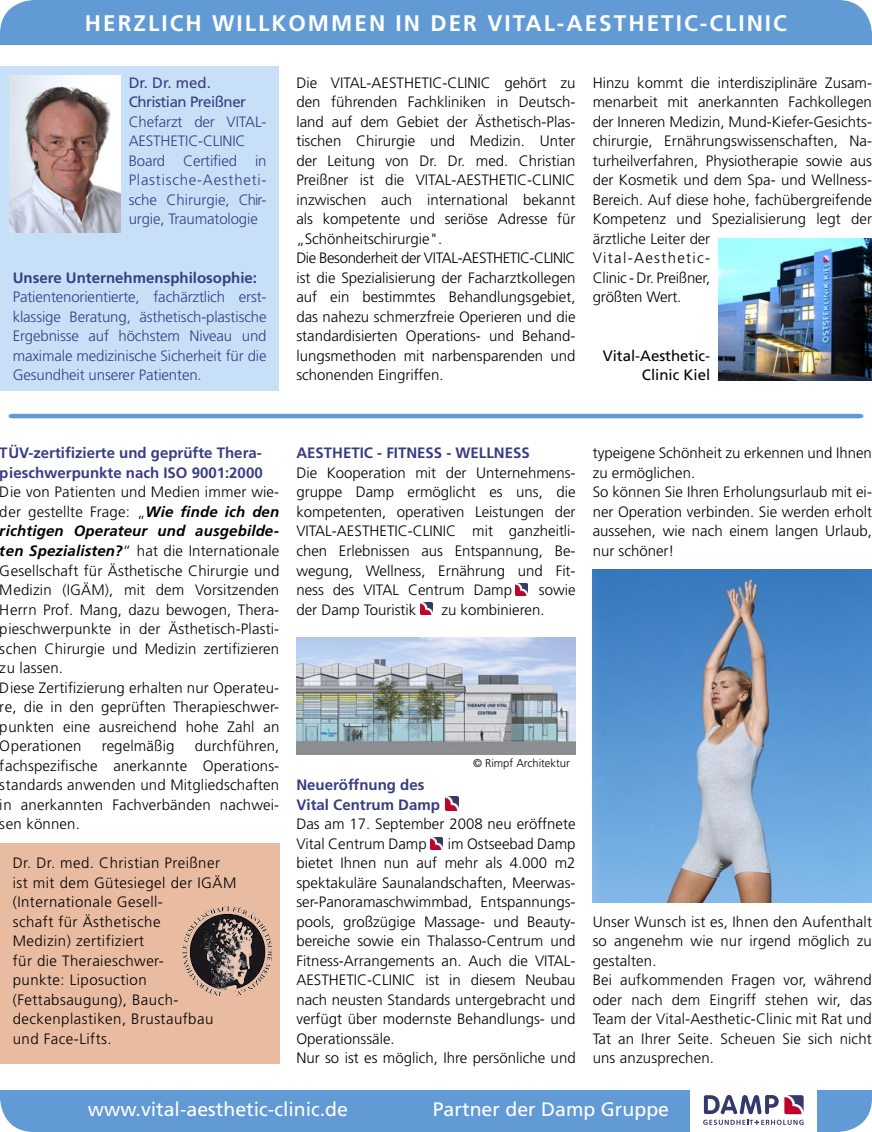
<style>
.page{position:relative;width:872px;height:1132px;background:#fff}
.page>*{position:absolute;margin:0;border:0;box-sizing:border-box;transform-origin:0 0}
.t1{font:700 22.5px "Frutiger";letter-spacing:.09em;color:#fff}
.t2{font:19.5px "Frutiger";color:#fff}
.t3{font:300 15px/19.5px "Frutiger";color:#000;text-align:justify}
.t4{font:300 15px/19.5px "Frutiger";letter-spacing:-.01em;color:#393c83;text-align:justify}
.t5{font:300 15px/19.5px "Frutiger";letter-spacing:.03em;color:#000}
.t6{font:700 15px/19.5px "Frutiger";color:#393c83}
.t7{font:15px/19.5px "Frutiger";letter-spacing:-.03em;color:#393c83}
.t8{font:15px/19.5px "Frutiger";color:#000;text-align:right}
.t9{font:300 11.25px "Frutiger";color:#000}
.s1{font-weight:700;font-style:italic}
</style>
<div class="page">
<div style="left:0;top:0;width:872px;height:45px;background:#619ad4"></div>
<div style="left:0;top:1090px;width:872px;height:41px;background:#619ad4"></div>
<div style="left:0;top:842px;width:279px;height:221px;background:#e9bba1"></div>
<div style="left:0;top:66px;width:279px;height:324px;background:#c8e0f7"></div>
<img style="left:718px;top:239px;width:154px;height:141px">
<div style="left:690px;top:1085px;width:126px;height:46px;background:#fff"></div>
<svg style="left:704px;top:1095px;width:74px;height:18px"></svg>
<svg style="left:784px;top:1095px;width:19px;height:18px"></svg>
<svg style="left:703px;top:1119px;width:100px;height:5px"></svg>
<img style="left:10px;top:75px;width:110px;height:158px">
<img style="left:182px;top:906px;width:91px;height:91px">
<svg style="left:9px;top:413px;width:854px;height:5px;background:#7baadb"></svg>
<img style="left:296px;top:637px;width:279px;height:117px">
<img style="left:592px;top:569px;width:280px;height:332px">
<svg style="left:420px;top:602px;width:12px;height:12px"></svg>
<svg style="left:445px;top:796px;width:13px;height:13px"></svg>
<svg style="left:515px;top:583px;width:12px;height:12px"></svg>
<svg style="left:430px;top:837px;width:12px;height:11px"></svg>
<p class="t1" style="left:85px;top:10px;width:703px">HERZLICH WILLKOMMEN IN DER VITAL-AESTHETIC-CLINIC</p>
<p class="t7" style="left:129px;top:73px;width:119px">Dr. Dr. med.<br>Christian Preißner</p>
<p class="t4" style="left:129px;top:112px;width:139px">Chefarzt der VITAL-<br>AESTHETIC-CLINIC</p>
<p class="t4" style="left:129px;top:151px;width:139px">Board Certified in Plastische-Aestheti&shy;sche Chirurgie, Chir&shy;urgie, Traumatologie</p>
<p class="t6" style="left:13px;top:268px;width:246px">Unsere Unternehmensphilosophie:</p>
<p class="t4" style="left:13px;top:287px;width:255px">Patientenorientierte, fachärztlich erst&shy;klassige Beratung, ästhetisch-plastische Ergebnisse auf höchstem Niveau und maximale medizinische Sicherheit für die Gesundheit unserer Patienten.</p>
<p class="t3" style="left:296px;top:73px;width:281px">Die VITAL-AESTHETIC-CLINIC gehört zu den führenden Fachkliniken in Deutsch&shy;land auf dem Gebiet der Ästhetisch-Plas&shy;tischen Chirurgie und Medizin. Unter der Leitung von Dr. Dr. med. Christian Preißner ist die VITAL-AESTHETIC-CLINIC inzwischen auch international bekannt als kompetente und seriöse Adresse für „Schönheitschirurgie".</p>
<p class="t3" style="left:296px;top:248px;width:281px">Die Besonderheit der VITAL-AESTHETIC-CLINIC ist die Spezialisierung der Facharztkollegen auf ein bestimmtes Behandlungsgebiet, das nahezu schmerzfreie Operieren und die standardisierten Operations- und Behand&shy;lungsmethoden mit narbensparenden und schonenden Eingriffen.</p>
<p class="t3" style="left:592px;top:73px;width:281px;text-align:left">Hinzu kommt die interdisziplinäre Zusam&shy;menarbeit mit anerkannten Fachkollegen der Inneren Medizin, Mund-Kiefer-Gesichts&shy;chirurgie, Ernährungswissenschaften, Na&shy;turheilverfahren, Physiotherapie sowie aus der Kosmetik und dem Spa- und Wellness-Bereich. Auf diese hohe, fachübergreifende Kompetenz und Spezialisierung legt der ärztliche Leiter der<br>Vital-Aesthetic-<br>Clinic - Dr. Preißner,<br>größten Wert.</p>
<p class="t8" style="left:603px;top:346px;width:109px">Vital-Aesthetic-<br>Clinic Kiel</p>
<p class="t6" style="left:0;top:443px;width:264px">TÜV-zertifizierte und geprüfte Thera&shy;pieschwerpunkte nach ISO 9001:2000</p>
<p class="t3" style="left:0;top:482px;width:281px">Die von Patienten und Medien immer wie&shy;der gestellte Frage: „<span class="s1">Wie finde ich den richtigen Operateur und ausgebilde&shy;ten Spezialisten?</span>“ hat die Internationale Gesellschaft für Ästhetische Chirurgie und Medizin (IGÄM), mit dem Vorsitzenden Herrn Prof. Mang, dazu bewogen, Thera&shy;pieschwerpunkte in der Ästhetisch-Plasti&shy;schen Chirurgie und Medizin zertifizieren zu lassen.</p>
<p class="t3" style="left:0;top:677px;width:281px">Diese Zertifizierung erhalten nur Operateu&shy;re, die in den geprüften Therapieschwer&shy;punkten eine ausreichend hohe Zahl an Operationen</p>
<p class="t3" style="left:0;top:736px;width:281px;text-indent:195px">durchführen, fachspezifische anerkannte Operations&shy;standards anwenden und Mitgliedschaften in anerkannten Fachverbänden nachwei&shy;sen können.</p>
<p class="t5" style="left:13px;top:853px;width:225px">Dr. Dr. med. Christian Preißner ist mit dem Gütesiegel der IGÄM (Internationale Gesell-<br>schaft für Ästhetische<br>Medizin) zertifiziert<br>für die Theraieschwer-<br>punkte: Liposuction (Fettabsaugung), Bauch&shy;deckenplastiken, Brustaufbau und Face-Lifts.</p>
<p class="t3" style="left:102px;top:736px;width:74px">regelmäßig</p>
<p class="t6" style="left:296px;top:443px;width:235px">AESTHETIC - FITNESS - WELLNESS</p>
<p class="t3" style="left:296px;top:463px;width:281px">Die Kooperation mit der Unternehmens&shy;gruppe Damp ermöglicht es uns, die kompetenten, operativen Leistungen der VITAL-AESTHETIC-CLINIC mit ganzheitli&shy;chen Erlebnissen aus Entspannung, Be&shy;wegung, Wellness, Ernährung und Fit&shy;ness des VITAL Centrum Damp</p>
<p class="t3" style="left:539px;top:580px;width:38px">sowie</p>
<p class="t3" style="left:296px;top:599px;width:122px">der Damp Touristik</p>
<p class="t3" style="left:441px;top:599px;width:105px">zu kombinieren.</p>
<p class="t3" style="left:592px;top:443px;width:281px">typeigene Schönheit zu erkennen und Ihnen zu ermöglichen.</p>
<p class="t3" style="left:592px;top:482px;width:281px">So können Sie Ihren Erholungsurlaub mit ei&shy;ner Operation verbinden. Sie werden erholt aussehen, wie nach einem langen Urlaub, nur schöner!</p>
<p class="t9" style="left:473px;top:756px;width:98px">© Rimpf Architektur</p>
<p class="t6" style="left:296px;top:775px;width:130px">Neueröffnung des</p>
<p class="t6" style="left:296px;top:794px;width:145px">Vital Centrum Damp</p>
<p class="t3" style="left:296px;top:814px;width:281px">Das am 17. September 2008 neu eröffnete<br>Vital Centrum Damp</p>
<p class="t3" style="left:296px;top:833px;width:281px;text-indent:151px">im Ostseebad Damp bietet Ihnen nun auf mehr als 4.000 m2 spektakuläre Saunalandschaften, Meerwas&shy;ser-Panoramaschwimmbad, Entspannungs&shy;pools, großzügige Massage- und Beauty&shy;bereiche sowie ein Thalasso-Centrum und Fitness-Arrangements an. Auch die VITAL-AESTHETIC-CLINIC ist in diesem Neubau nach neusten Standards untergebracht und verfügt über modernste Behandlungs- und Operationssäle.</p>
<p class="t3" style="left:296px;top:1048px;width:281px">Nur so ist es möglich, Ihre persönliche und</p>
<p class="t3" style="left:592px;top:911px;width:281px">Unser Wunsch ist es, Ihnen den Aufenthalt so angenehm wie nur irgend möglich zu gestalten.</p>
<p class="t3" style="left:592px;top:970px;width:281px">Bei aufkommenden Fragen vor, während oder nach dem Eingriff stehen wir, das Team der Vital-Aesthetic-Clinic mit Rat und Tat an Ihrer Seite. Scheuen Sie sich nicht uns anzusprechen.</p>
<p class="t2" style="left:88px;top:1097px;width:262px">www.vital-aesthetic-clinic.de</p>
<p class="t2" style="left:433px;top:1097px;width:238px">Partner der Damp Gruppe</p>
</div>
